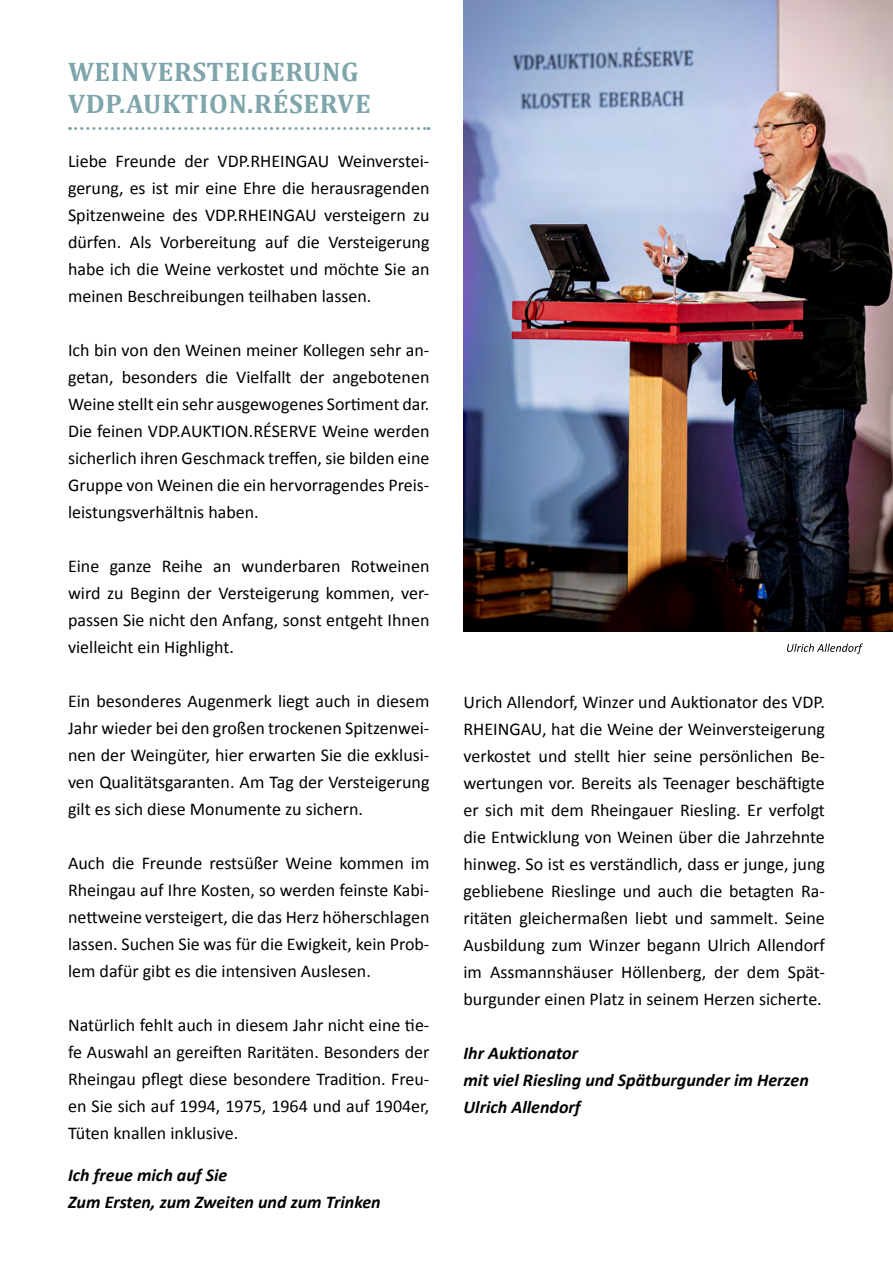
<style>
.page{position:relative;width:893px;height:1263px;background:#fff}
.page>*{position:absolute;margin:0;border:0;box-sizing:border-box;transform-origin:0 0}
.t1{font:700 27px "Cambria";letter-spacing:.025em;color:#7da5ab}
.t2{font:18px/27px "Calibri";color:#000;text-align:justify}
.t3{font:italic 700 18px "Calibri";color:#000}
</style>
<div class="page">
<img style="left:463px;top:0;width:430px;height:631px">
<svg style="left:787px;top:643px;width:76px;height:11px"></svg>
<svg style="left:70px;top:127px;width:359px;height:3px"></svg>
<p class="t1" style="left:68px;top:52px;width:292px">WEINVERSTEIGERUNG</p>
<p class="t1" style="left:68px;top:85px;width:304px">VDP.AUKTION.RÉSERVE</p>
<p class="t2" style="left:68px;top:148px;width:363px">Liebe Freunde der VDP.RHEINGAU Weinverstei&shy;gerung, es ist mir eine Ehre die herausragenden Spitzenweine des VDP.RHEINGAU versteigern zu dürfen. Als Vorbereitung auf die Versteigerung habe ich die Weine verkostet und möchte Sie an meinen Beschreibungen teilhaben lassen.</p>
<p class="t2" style="left:68px;top:337px;width:363px">Ich bin von den Weinen meiner Kollegen sehr an&shy;getan, besonders die Vielfallt der angebotenen Weine stellt ein sehr ausgewogenes Sortiment dar.<br>Die feinen VDP.AUKTION.RÉSERVE Weine werden sicherlich ihren Geschmack treffen, sie bilden eine Gruppe von Weinen die ein hervorragendes Preis&shy;leistungsverhältnis haben.</p>
<p class="t2" style="left:68px;top:553px;width:363px">Eine ganze Reihe an wunderbaren Rotweinen wird zu Beginn der Versteigerung kommen, ver&shy;passen Sie nicht den Anfang, sonst entgeht Ihnen vielleicht ein Highlight.</p>
<p class="t2" style="left:68px;top:688px;width:363px">Ein besonderes Augenmerk liegt auch in diesem Jahr wieder bei den großen trockenen Spitzenwei&shy;nen der Weingüter, hier erwarten Sie die exklusi&shy;ven Qualitätsgaranten. Am Tag der Versteigerung gilt es sich diese Monumente zu sichern.</p>
<p class="t2" style="left:68px;top:850px;width:363px">Auch die Freunde restsüßer Weine kommen im Rheingau auf Ihre Kosten, so werden feinste Kabi&shy;nettweine versteigert, die das Herz höherschlagen lassen. Suchen Sie was für die Ewigkeit, kein Prob&shy;lem dafür gibt es die intensiven Auslesen.</p>
<p class="t2" style="left:68px;top:1012px;width:363px">Natürlich fehlt auch in diesem Jahr nicht eine tie&shy;fe Auswahl an gereiften Raritäten. Besonders der Rheingau pflegt diese besondere Tradition. Freu&shy;en Sie sich auf 1994, 1975, 1964 und auf 1904er, Tüten knallen inklusive.</p>
<p class="t3" style="left:68px;top:1162px;width:161px">Ich freue mich auf Sie</p>
<p class="t3" style="left:68px;top:1189px;width:314px">Zum Ersten, zum Zweiten und zum Trinken</p>
<p class="t2" style="left:463px;top:688px;width:363px">Urich Allendorf, Winzer und Auktionator des VDP.<br>RHEINGAU, hat die Weine der Weinversteigerung verkostet und stellt hier seine persönlichen Be&shy;wertungen vor. Bereits als Teenager beschäftigte er sich mit dem Rheingauer Riesling. Er verfolgt die Entwicklung von Weinen über die Jahrzehnte hinweg. So ist es verständlich, dass er junge, jung gebliebene Rieslinge und auch die betagten Ra&shy;ritäten gleichermaßen liebt und sammelt. Seine Ausbildung zum Winzer begann Ulrich Allendorf im Assmannshäuser Höllenberg, der dem Spät&shy;burgunder einen Platz in seinem Herzen sicherte.</p>
<p class="t3" style="left:463px;top:1040px;width:116px">Ihr Auktionator</p>
<p class="t3" style="left:463px;top:1067px;width:347px">mit viel Riesling und Spätburgunder im Herzen</p>
<p class="t3" style="left:463px;top:1094px;width:119px">Ulrich Allendorf</p>
</div>
